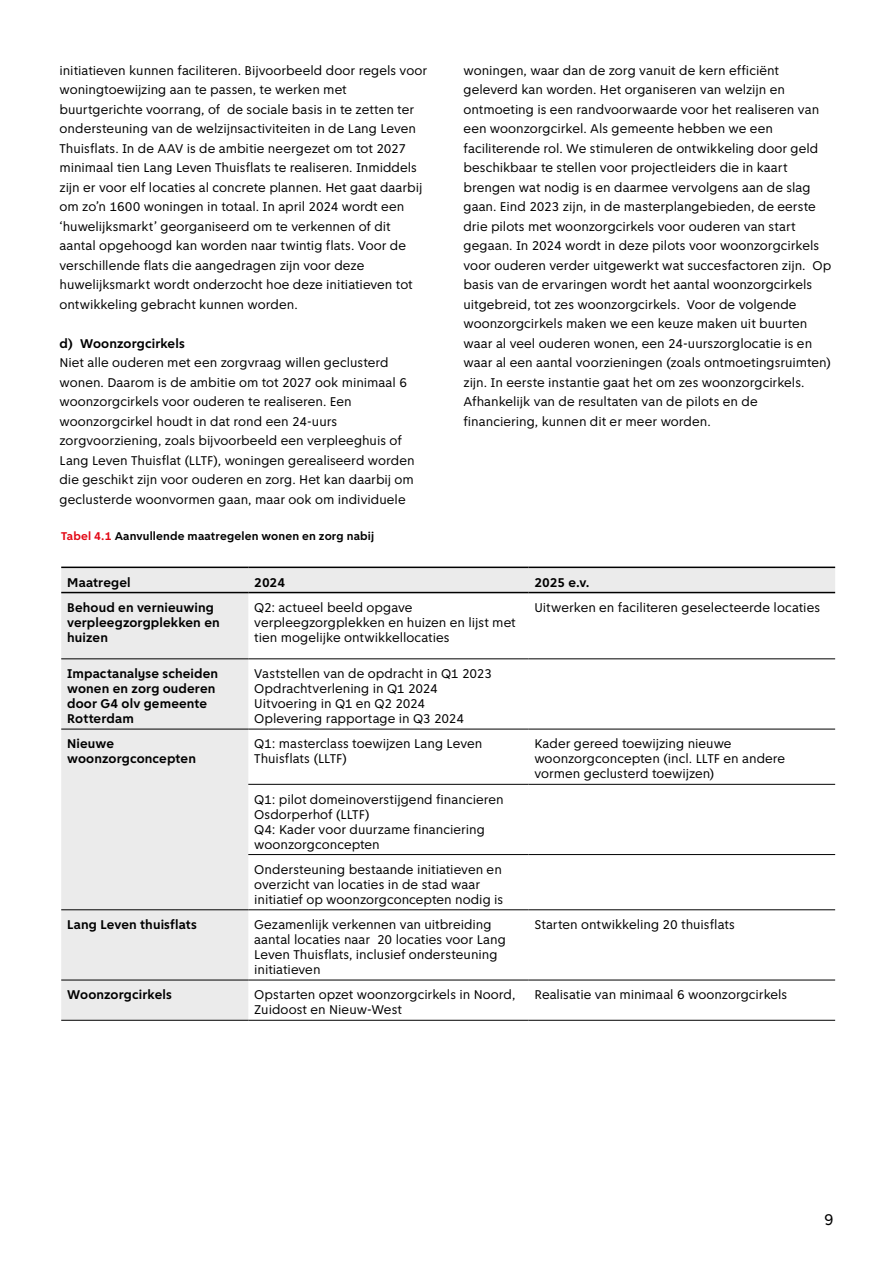
<style>
.page{position:relative;width:893px;height:1263px;background:#fff}
.page>*{position:absolute;margin:0;border:0;box-sizing:border-box;transform-origin:0 0}
.t1{font:16.5px "Amsterdam Sans";color:#000}
.plat{font:13.5px/19.5px "Amsterdam Sans";color:#000}
.tabel_plat{font:13.5px/15px "Amsterdam Sans";color:#000}
.tabel_plat-2{font:700 13.5px/15px "Amsterdam Sans";letter-spacing:.005em;color:#000}
.tabel_kop{font:700 13.5px "Amsterdam Sans";letter-spacing:.005em;color:#000}
.tussenkop_3_H2{font:700 13.5px "Amsterdam Sans";letter-spacing:.005em;color:#000}
.tabel_kop-2{font:700 12px "Amsterdam Sans";letter-spacing:.01em;color:#000}
.s1{color:#e30613}
</style>
<div class="page">
<svg style="left:61px;top:568px;width:774px;height:452px"></svg>
<hr style="left:61px;top:567px;width:187px;height:1px;background:#000">
<hr style="left:248px;top:567px;width:280px;height:1px;background:#000">
<hr style="left:528px;top:567px;width:307px;height:1px;background:#000">
<hr style="left:61px;top:658px;width:187px;height:1px;background:#000">
<hr style="left:248px;top:658px;width:280px;height:1px;background:#000">
<hr style="left:528px;top:658px;width:307px;height:1px;background:#000">
<hr style="left:61px;top:729px;width:187px;height:1px;background:#000">
<hr style="left:248px;top:729px;width:280px;height:1px;background:#000">
<hr style="left:528px;top:729px;width:307px;height:1px;background:#000">
<hr style="left:248px;top:784px;width:280px;height:1px;background:#000">
<hr style="left:528px;top:784px;width:307px;height:1px;background:#000">
<hr style="left:248px;top:854px;width:280px;height:1px;background:#000">
<hr style="left:528px;top:854px;width:307px;height:1px;background:#000">
<hr style="left:61px;top:909px;width:187px;height:1px;background:#000">
<hr style="left:248px;top:909px;width:280px;height:1px;background:#000">
<hr style="left:528px;top:909px;width:307px;height:1px;background:#000">
<hr style="left:61px;top:980px;width:187px;height:1px;background:#000">
<hr style="left:248px;top:980px;width:280px;height:1px;background:#000">
<hr style="left:528px;top:980px;width:307px;height:1px;background:#000">
<hr style="left:61px;top:1020px;width:187px;height:1px;background:#000">
<hr style="left:248px;top:1020px;width:280px;height:1px;background:#000">
<hr style="left:528px;top:1020px;width:307px;height:1px;background:#000">
<hr style="left:61px;top:592px;width:187px;height:1px;background:#000">
<hr style="left:248px;top:592px;width:280px;height:1px;background:#000">
<hr style="left:528px;top:592px;width:307px;height:1px;background:#000">
<p class="plat" style="left:60px;top:61px;width:369px">initiatieven kunnen faciliteren. Bijvoorbeeld door regels voor woningtoewijzing aan te passen, te werken met buurtgerichte voorrang, of de sociale basis in te zetten ter ondersteuning van de welzijnsactiviteiten in de Lang Leven Thuisflats. In de AAV is de ambitie neergezet om tot 2027 minimaal tien Lang Leven Thuisflats te realiseren. Inmiddels zijn er voor elf locaties al concrete plannen. Het gaat daarbij om zo’n 1600 woningen in totaal. In april 2024 wordt een ‘huwelijksmarkt’ georganiseerd om te verkennen of dit aantal opgehoogd kan worden naar twintig flats. Voor de verschillende flats die aangedragen zijn voor deze huwelijksmarkt wordt onderzocht hoe deze initiatieven tot ontwikkeling gebracht kunnen worden.</p>
<h3 class="tussenkop_3_H2" style="left:60px;top:335px;width:127px">d) Woonzorgcirkels</h3>
<p class="plat" style="left:60px;top:353px;width:357px">Niet alle ouderen met een zorgvraag willen geclusterd wonen. Daarom is de ambitie om tot 2027 ook minimaal 6 woonzorgcirkels voor ouderen te realiseren. Een woonzorgcirkel houdt in dat rond een 24-uurs zorgvoorziening, zoals bijvoorbeeld een verpleeghuis of Lang Leven Thuisflat (LLTF), woningen gerealiseerd worden die geschikt zijn voor ouderen en zorg. Het kan daarbij om geclusterde woonvormen gaan, maar ook om individuele</p>
<p class="plat" style="left:463px;top:61px;width:369px">woningen, waar dan de zorg vanuit de kern efficiënt geleverd kan worden. Het organiseren van welzijn en ontmoeting is een randvoorwaarde voor het realiseren van een woonzorgcirkel. Als gemeente hebben we een faciliterende rol. We stimuleren de ontwikkeling door geld beschikbaar te stellen voor projectleiders die in kaart brengen wat nodig is en daarmee vervolgens aan de slag gaan. Eind 2023 zijn, in de masterplangebieden, de eerste drie pilots met woonzorgcirkels voor ouderen van start gegaan. In 2024 wordt in deze pilots voor woonzorgcirkels voor ouderen verder uitgewerkt wat succesfactoren zijn. Op basis van de ervaringen wordt het aantal woonzorgcirkels uitgebreid, tot zes woonzorgcirkels. Voor de volgende woonzorgcirkels maken we een keuze maken uit buurten waar al veel ouderen wonen, een 24-uurszorglocatie is en waar al een aantal voorzieningen (zoals ontmoetingsruimten) zijn. In eerste instantie gaat het om zes woonzorgcirkels.<br>Afhankelijk van de resultaten van de pilots en de financiering, kunnen dit er meer worden.</p>
<p class="tabel_kop-2" style="left:61px;top:529px;width:314px"><span class="s1">Tabel 4.1</span> Aanvullende maatregelen wonen en zorg nabij</p>
<p class="tabel_kop" style="left:67px;top:574px;width:65px">Maatregel</p>
<p class="tabel_kop" style="left:254px;top:574px;width:32px">2024</p>
<p class="tabel_kop" style="left:534px;top:574px;width:57px">2025 e.v.</p>
<p class="tabel_plat-2" style="left:67px;top:600px;width:154px">Behoud en vernieuwing verpleegzorgplekken en huizen</p>
<p class="tabel_plat" style="left:254px;top:600px;width:263px">Q2: actueel beeld opgave verpleegzorgplekken en huizen en lijst met tien mogelijke ontwikkellocaties</p>
<p class="tabel_plat" style="left:534px;top:600px;width:287px">Uitwerken en faciliteren geselecteerde locaties</p>
<p class="tabel_plat-2" style="left:67px;top:666px;width:152px">Impactanalyse scheiden wonen en zorg ouderen door G4 olv gemeente<br>Rotterdam</p>
<p class="tabel_plat" style="left:254px;top:666px;width:239px">Vaststellen van de opdracht in Q1 2023</p>
<p class="tabel_plat" style="left:254px;top:681px;width:185px">Opdrachtverlening in Q1 2024</p>
<p class="tabel_plat" style="left:254px;top:696px;width:173px">Uitvoering in Q1 en Q2 2024</p>
<p class="tabel_plat" style="left:254px;top:711px;width:211px">Oplevering rapportage in Q3 2024</p>
<p class="tabel_plat-2" style="left:67px;top:736px;width:130px">Nieuwe woonzorgconcepten</p>
<p class="tabel_plat" style="left:254px;top:736px;width:229px">Q1: masterclass toewijzen Lang Leven<br>Thuisflats (LLTF)</p>
<p class="tabel_plat" style="left:534px;top:736px;width:252px">Kader gereed toewijzing nieuwe woonzorgconcepten (incl. LLTF en andere vormen geclusterd toewijzen)</p>
<p class="tabel_plat" style="left:254px;top:791px;width:251px">Q1: pilot domeinoverstijgend financieren<br>Osdorperhof (LLTF)</p>
<p class="tabel_plat" style="left:254px;top:821px;width:232px">Q4: Kader voor duurzame financiering woonzorgconcepten</p>
<p class="tabel_plat" style="left:254px;top:862px;width:250px">Ondersteuning bestaande initiatieven en overzicht van locaties in de stad waar initiatief op woonzorgconcepten nodig is</p>
<p class="tabel_plat-2" style="left:67px;top:917px;width:131px">Lang Leven thuisflats</p>
<p class="tabel_plat" style="left:254px;top:917px;width:253px">Gezamenlijk verkennen van uitbreiding aantal locaties naar 20 locaties voor Lang Leven Thuisflats, inclusief ondersteuning initiatieven</p>
<p class="tabel_plat" style="left:534px;top:917px;width:202px">Starten ontwikkeling 20 thuisflats</p>
<p class="tabel_plat-2" style="left:67px;top:987px;width:106px">Woonzorgcirkels</p>
<p class="tabel_plat" style="left:254px;top:987px;width:263px">Opstarten opzet woonzorgcirkels in Noord,<br>Zuidoost en Nieuw-West</p>
<p class="tabel_plat" style="left:534px;top:987px;width:254px">Realisatie van minimaal 6 woonzorgcirkels</p>
<p class="t1" style="left:824px;top:1210px;width:11px">9</p>
</div>
